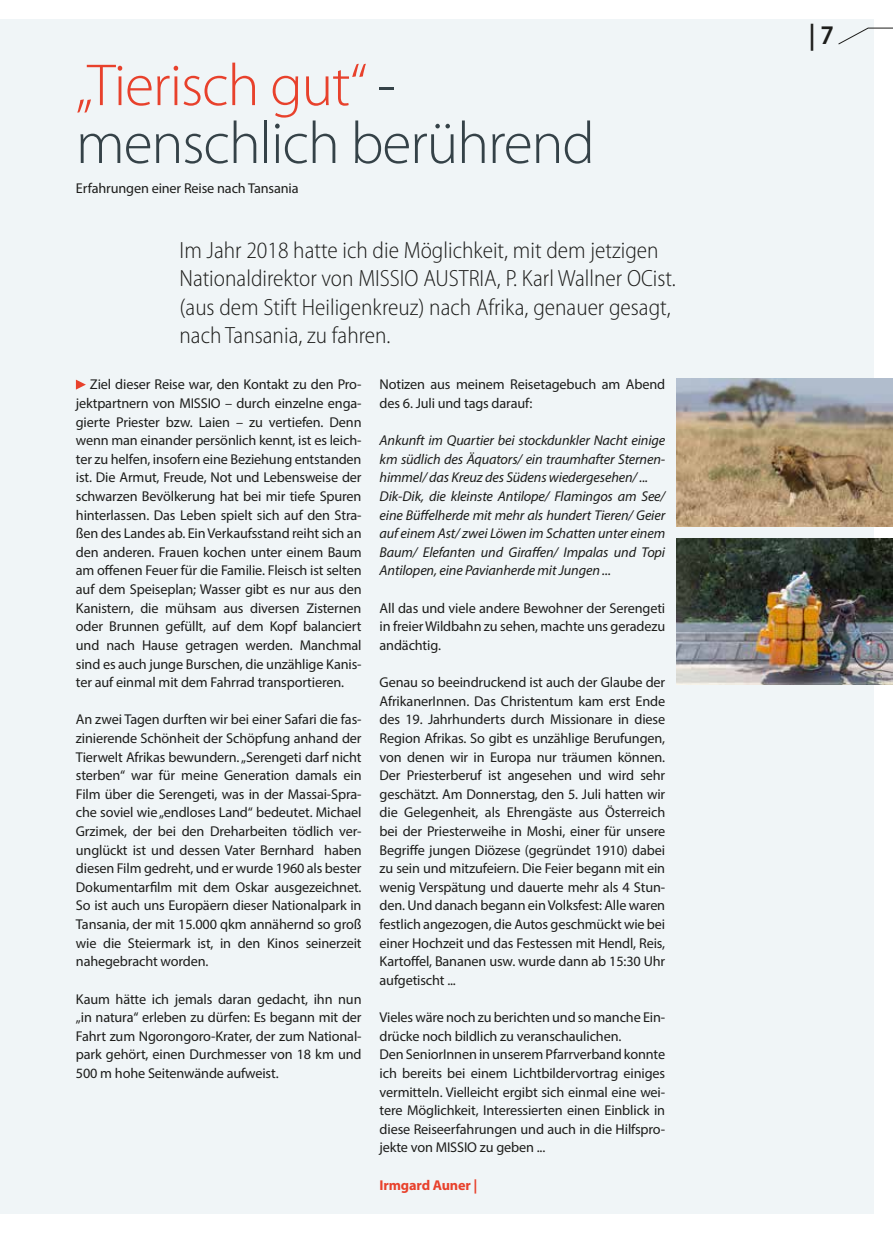
<style>
.page{position:relative;width:893px;height:1234px;background:#fff}
.page>*{position:absolute;margin:0;border:0;box-sizing:border-box;transform-origin:0 0}
.t1{font:300 59.7px/57.9px "Myriad Pro";letter-spacing:-.02em;color:#354248}
.t2{font:600 semi-condensed 27px "Myriad Pro";color:#1d1d1b}
.t3{font:300 semi-condensed 23.55px/28.2px "Myriad Pro";color:#1d1d1b}
.t4{font:14.25px/18.6px "Myriad Pro";letter-spacing:-.01em;color:#1d1d1b;text-align:justify}
.t5{font:italic 14.25px/18.6px "Myriad Pro";letter-spacing:-.01em;color:#1d1d1b}
.t6{font:700 14.25px "Myriad Pro";letter-spacing:-.01em;color:#e8412c}
.s1{color:#e8412c}
</style>
<div class="page">
<div style="left:0;top:20px;width:873px;height:1193px;background:#f0f5f7"></div>
<svg style="left:76px;top:379px;width:10px;height:10px"></svg>
<img style="left:676px;top:378px;width:217px;height:148px">
<img style="left:676px;top:538px;width:217px;height:146px">
<svg style="left:838px;top:28px;width:55px;height:17px"></svg>
<h1 class="t1" style="left:76px;top:57px;width:520px"><span class="s1">„Tierisch gut“</span> - menschlich berührend</h1>
<p class="t4" style="left:76px;top:179px;width:224px">Erfahrungen einer Reise nach Tansania</p>
<h3 class="t3" style="left:179px;top:236px;width:498px">Im Jahr 2018 hatte ich die Möglichkeit, mit dem jetzigen Nationaldirektor von MISSIO AUSTRIA, P. Karl Wallner OCist. (aus dem Stift Heiligenkreuz) nach Afrika, genauer gesagt, nach Tansania, zu fahren.</h3>
<p class="t4" style="left:76px;top:375px;width:287px;text-indent:14px">Ziel dieser Reise war, den Kontakt zu den Pro&shy;jektpartnern von MISSIO – durch einzelne enga&shy;gierte Priester bzw. Laien – zu vertiefen. Denn wenn man einander persönlich kennt, ist es leich&shy;ter zu helfen, insofern eine Beziehung entstanden ist. Die Armut, Freude, Not und Lebensweise der schwarzen Bevölkerung hat bei mir tiefe Spuren hinterlassen. Das Leben spielt sich auf den Stra&shy;ßen des Landes ab. Ein Verkaufsstand reiht sich an den anderen. Frauen kochen unter einem Baum am offenen Feuer für die Familie. Fleisch ist selten auf dem Speiseplan; Wasser gibt es nur aus den Kanistern, die mühsam aus diversen Zisternen oder Brunnen gefüllt, auf dem Kopf balanciert und nach Hause getragen werden. Manchmal sind es auch junge Burschen, die unzählige Kanis&shy;ter auf einmal mit dem Fahrrad transportieren.</p>
<p class="t4" style="left:76px;top:710px;width:287px">An zwei Tagen durften wir bei einer Safari die fas&shy;zinierende Schönheit der Schöpfung anhand der Tierwelt Afrikas bewundern. „Serengeti darf nicht sterben“ war für meine Generation damals ein Film über die Serengeti, was in der Massai-Spra&shy;che soviel wie „endloses Land“ bedeutet. Michael Grzimek, der bei den Dreharbeiten tödlich ver&shy;unglückt ist und dessen Vater Bernhard haben diesen Film gedreht, und er wurde 1960 als bester Dokumentarfilm mit dem Oskar ausgezeichnet.<br>So ist auch uns Europäern dieser Nationalpark in Tansania, der mit 15.000 qkm annähernd so groß wie die Steiermark ist, in den Kinos seinerzeit nahegebracht worden.</p>
<p class="t4" style="left:76px;top:989px;width:287px">Kaum hätte ich jemals daran gedacht, ihn nun „in natura“ erleben zu dürfen: Es begann mit der Fahrt zum Ngorongoro-Krater, der zum National&shy;park gehört, einen Durchmesser von 18 km und 500 m hohe Seitenwände aufweist.</p>
<p class="t4" style="left:380px;top:375px;width:287px">Notizen aus meinem Reisetagebuch am Abend des 6. Juli und tags darauf:</p>
<p class="t5" style="left:380px;top:430px;width:287px">Ankunft im Quartier bei stockdunkler Nacht einige km südlich des Äquators/ ein traumhafter Sternen&shy;himmel/ das Kreuz des Südens wiedergesehen/ ...<br>Dik-Dik, die kleinste Antilope/ Flamingos am See/ eine Büffelherde mit mehr als hundert Tieren/ Geier auf einem Ast/ zwei Löwen im Schatten unter einem Baum/ Elefanten und Giraffen/ Impalas und Topi Antilopen, eine Pavianherde mit Jungen ...</p>
<p class="t4" style="left:380px;top:598px;width:287px">All das und viele andere Bewohner der Serengeti in freier Wildbahn zu sehen, machte uns geradezu andächtig.</p>
<p class="t4" style="left:380px;top:672px;width:287px">Genau so beeindruckend ist auch der Glaube der AfrikanerInnen. Das Christentum kam erst Ende des 19. Jahrhunderts durch Missionare in diese Region Afrikas. So gibt es unzählige Berufungen, von denen wir in Europa nur träumen können.<br>Der Priesterberuf ist angesehen und wird sehr geschätzt. Am Donnerstag, den 5. Juli hatten wir die Gelegenheit, als Ehrengäste aus Österreich bei der Priesterweihe in Moshi, einer für unsere Begriffe jungen Diözese (gegründet 1910) dabei zu sein und mitzufeiern. Die Feier begann mit ein wenig Verspätung und dauerte mehr als 4 Stun&shy;den. Und danach begann ein Volksfest: Alle waren festlich angezogen, die Autos geschmückt wie bei einer Hochzeit und das Festessen mit Hendl, Reis, Kartoffel, Bananen usw. wurde dann ab 15:30 Uhr aufgetischt ...</p>
<p class="t4" style="left:380px;top:1007px;width:287px;text-align:left">Vieles wäre noch zu berichten und so manche Ein&shy;drücke noch bildlich zu veranschaulichen.<br>Den SeniorInnen in unserem Pfarrverband konnte ich bereits bei einem Lichtbildervortrag einiges vermitteln. Vielleicht ergibt sich einmal eine wei&shy;tere Möglichkeit, Interessierten einen Einblick in diese Reiseerfahrungen und auch in die Hilfspro&shy;jekte von MISSIO zu geben ...</p>
<p class="t6" style="left:380px;top:1175px;width:99px">Irmgard Auner |</p>
<h2 class="t2" style="left:809px;top:20px;width:27px">| 7</h2>
</div>
